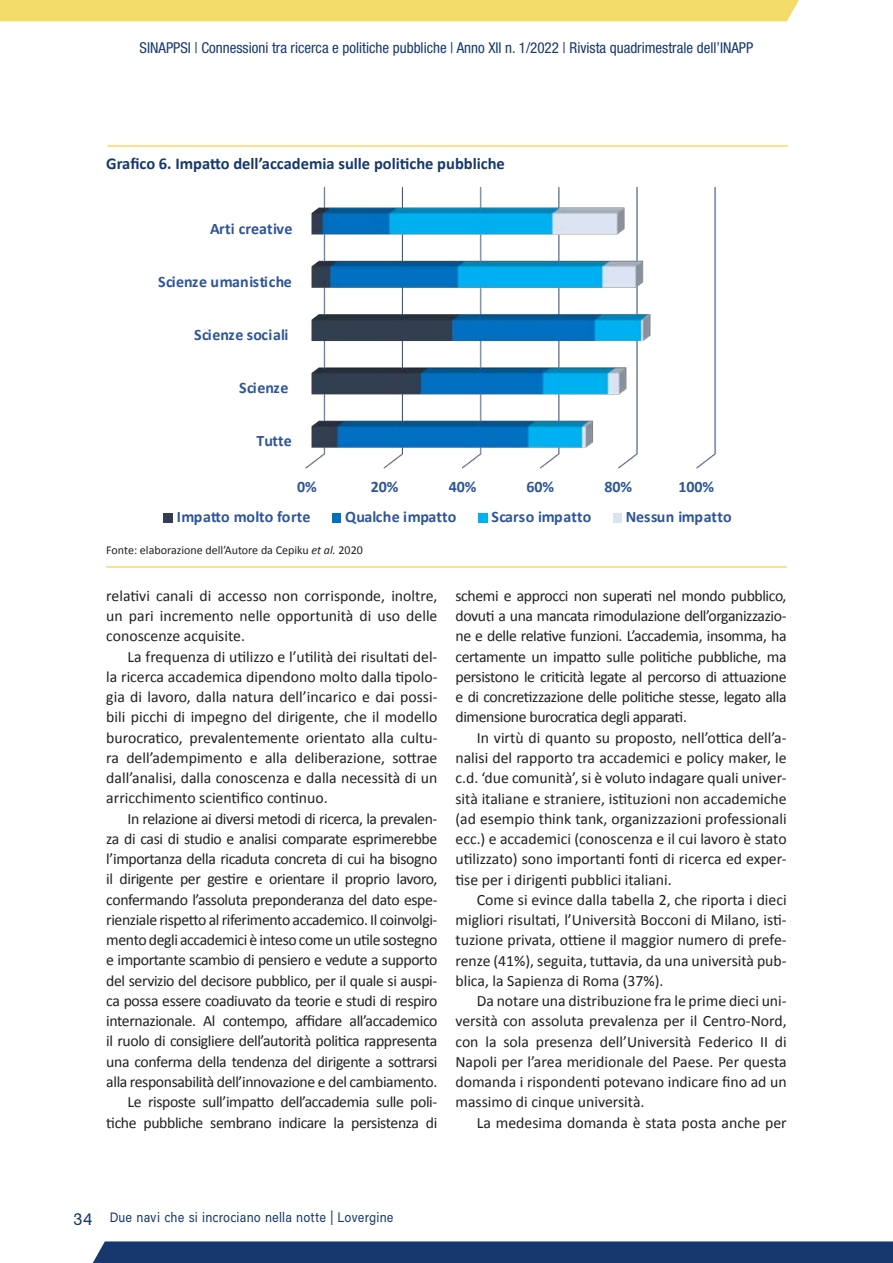
<style>
.page{position:relative;width:893px;height:1263px;background:#fff}
.page>*{position:absolute;margin:0;border:0;box-sizing:border-box;transform-origin:0 0}
.t1{font:700 16.5px "Calibri";color:#17386e}
.t2{font:700 16.05px "Calibri";letter-spacing:.005em;color:#2f5597}
.t3{font:15.75px/20.2px "Calibri";letter-spacing:-.025em;color:#231f20;text-align:justify}
.t4{font:15.75px "Calibri";color:#231f20}
.t5{font:condensed 15px "Helvetica Neue LT Std";color:#17386e}
.t6{font:13.5px "Inapp";letter-spacing:.01em;color:#17386e;scale:.9 1}
.t7{font:12px "Calibri";color:#231f20}
.s1{font-style:italic}
.s2{font-size:16.5px}
</style>
<div class="page">
<div style="left:92px;top:1241px;width:801px;height:22px;background:#17386e"></div>
<div style="left:0;top:0;width:799px;height:21px;background:#f3db6a"></div>
<hr style="left:107px;top:146px;width:681px;height:1px;background:#fec210">
<hr style="left:106px;top:567px;width:681px;height:1px;background:#fec210">
<img style="left:305px;top:186px;width:411px;height:283px">
<div style="left:164px;top:513px;width:9px;height:9px;background:#333f50"></div>
<div style="left:332px;top:513px;width:9px;height:9px;background:#0070c0"></div>
<div style="left:478px;top:513px;width:10px;height:9px;background:#00b0f0"></div>
<div style="left:613px;top:513px;width:9px;height:9px;background:#dae3f3"></div>
<p class="t5" style="left:140px;top:39px;width:615px">SINAPPSI | Connessioni tra ricerca e politiche pubbliche | Anno XII n. 1/2022 | Rivista quadrimestrale dell’INAPP</p>
<p class="t1" style="left:106px;top:152px;width:400px">Grafico 6. Impatto dell’accademia sulle politiche pubbliche</p>
<p class="t2" style="left:210px;top:217px;width:84px">Arti creative</p>
<p class="t2" style="left:158px;top:270px;width:135px">Scienze umanistiche</p>
<p class="t2" style="left:194px;top:323px;width:96px">Scienze sociali</p>
<p class="t2" style="left:239px;top:376px;width:51px">Scienze</p>
<p class="t2" style="left:256px;top:429px;width:37px">Tutte</p>
<p class="t2" style="left:297px;top:476px;width:21px">0%</p>
<p class="t2" style="left:371px;top:476px;width:29px">20%</p>
<p class="t2" style="left:449px;top:476px;width:29px">40%</p>
<p class="t2" style="left:527px;top:476px;width:29px">60%</p>
<p class="t2" style="left:604px;top:476px;width:29px">80%</p>
<p class="t2" style="left:678px;top:476px;width:37px">100%</p>
<p class="t2" style="left:177px;top:505px;width:135px">Impatto molto forte</p>
<p class="t2" style="left:345px;top:505px;width:113px">Qualche impatto</p>
<p class="t2" style="left:491px;top:505px;width:101px">Scarso impatto</p>
<p class="t2" style="left:626px;top:505px;width:107px">Nessun impatto</p>
<p class="t7" style="left:106px;top:543px;width:258px">Fonte: elaborazione dell’Autore da Cepiku <span class="s1">et al.</span> 2020</p>
<p class="t3" style="left:106px;top:585px;width:333px">relativi canali di accesso non corrisponde, inoltre, un pari incremento nelle opportunità di uso delle conoscenze acquisite.</p>
<p class="t3" style="left:106px;top:645px;width:333px;text-indent:21px">La frequenza di utilizzo e l’utilità dei risultati del&shy;la ricerca accademica dipendono molto dalla tipolo&shy;gia di lavoro, dalla natura dell’incarico e dai possi&shy;bili picchi di impegno del dirigente, che il modello burocratico, prevalentemente orientato alla cultu&shy;ra dell’adempimento e alla deliberazione, sottrae dall’analisi, dalla conoscenza e dalla necessità di un arricchimento scientifico continuo.</p>
<p class="t3" style="left:106px;top:807px;width:333px;text-align:right">In relazione ai diversi metodi di ricerca, la prevalen-<br>za di casi di studio e analisi comparate esprimerebbe l’importanza della ricaduta concreta di cui ha bisogno il dirigente per gestire e orientare il proprio lavoro, confermando l’assoluta preponderanza del dato espe&shy;rienziale rispetto al riferimento accademico. Il coinvolgi&shy;mento degli accademici è inteso come un utile sostegno e importante scambio di pensiero e vedute a supporto del servizio del decisore pubblico, per il quale si auspi&shy;ca possa essere coadiuvato da teorie e studi di respiro internazionale. Al contempo, affidare all’accademico il ruolo di consigliere dell’autorità politica rappresenta una conferma della tendenza del dirigente a sottrarsi alla responsabilità dell’innovazione e del cambiamento.<br>Le risposte sull’impatto dell’accademia sulle poli&shy;tiche pubbliche sembrano indicare la persistenza di</p>
<p class="t3" style="left:455px;top:585px;width:333px">schemi e approcci non superati nel mondo pubblico, dovuti a una mancata rimodulazione dell’organizzazio&shy;ne e delle relative funzioni. L’accademia, insomma, ha certamente un impatto sulle politiche pubbliche, ma persistono le criticità legate al percorso di attuazione e di concretizzazione delle politiche stesse, legato alla dimensione burocratica degli apparati.</p>
<p class="t3" style="left:455px;top:727px;width:333px;text-indent:21px">In virtù di quanto su proposto, nell’ottica dell’a&shy;nalisi del rapporto tra accademici e policy maker, le c.d. ‘due comunità’, si è voluto indagare quali univer&shy;sità italiane e straniere, istituzioni non accademiche (ad esempio think tank, organizzazioni professionali ecc.) e accademici (conoscenza e il cui lavoro è stato utilizzato) sono importanti fonti di ricerca ed exper&shy;tise per i dirigenti pubblici italiani.</p>
<p class="t3" style="left:455px;top:889px;width:333px;text-indent:21px">Come si evince dalla tabella 2, che riporta i dieci migliori risultati, l’Università Bocconi di Milano, isti&shy;tuzione privata, ottiene il maggior numero di prefe&shy;renze (41%), seguita, tuttavia, da una università pub&shy;blica, la Sapienza di Roma (37%).</p>
<p class="t3" style="left:455px;top:990px;width:333px;text-indent:21px">Da notare una distribuzione fra le prime dieci uni&shy;versità con assoluta prevalenza per il Centro-Nord, con la sola presenza dell’Università Federico II di Napoli per l’area meridionale del Paese. Per questa domanda i rispondenti potevano indicare fino ad un massimo di cinque università.</p>
<p class="t4" style="left:477px;top:1112px;width:311px">La medesima domanda è stata posta anche per</p>
<p class="t6" style="left:73px;top:1210px;width:358px"><span class="s2">34</span> Due navi che si incrociano nella notte | Lovergine</p>
</div>
